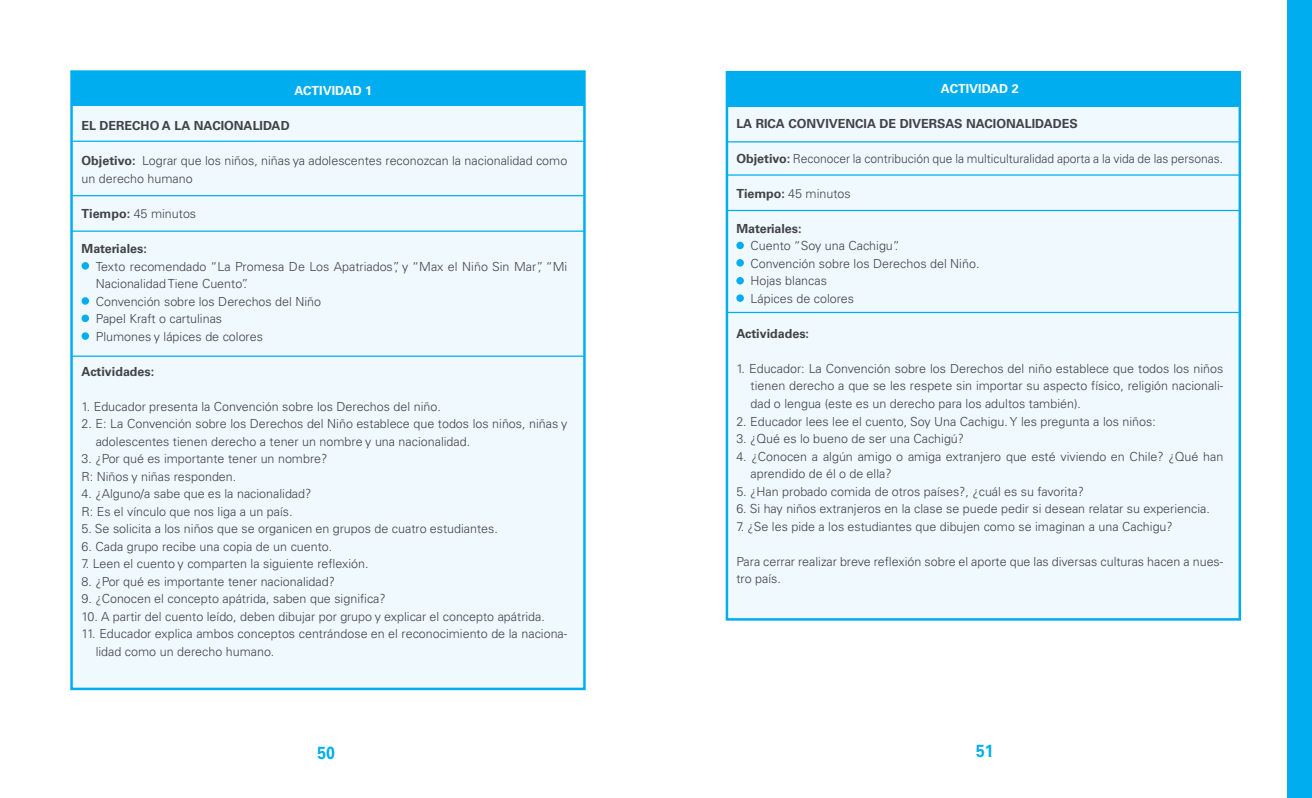
<style>
.page{position:relative;width:1312px;height:798px;background:#fff}
.page>*{position:absolute;margin:0;border:0;box-sizing:border-box;transform-origin:0 0}
.t1{font:700 17.5px "Univers LT Pro 65";color:#00aeef;scale:.9 1}
.t2{font:300 12.5px/17.5px "Univers LT Pro 45";color:#434345}
.t3{font:700 12.5px "Univers LT Pro 65";color:#434345}
.t4{font:300 12.5px "Univers LT Pro 45";color:#434345;scale:.96 1}
.t5{font:700 12.5px "Univers LT Pro 65";color:#fff}
.s1{font-family:"Univers LT Pro 65";font-weight:700}
</style>
<div class="page">
<div style="left:1286px;top:0;width:25px;height:797px;background:#00aeef"></div>
<div style="left:725px;top:71px;width:515px;height:549px;background:#eff9fe;border:2px solid #00aeef"></div>
<div style="left:70px;top:70px;width:515px;height:620px;background:#eff9fe;border:2px solid #00aeef"></div>
<div style="left:71px;top:71px;width:513px;height:35px;background:#00aeef"></div>
<div style="left:726px;top:72px;width:513px;height:34px;background:#00aeef"></div>
<hr style="left:71px;top:140px;width:512px;height:2px;background:#00aeef">
<hr style="left:726px;top:141px;width:512px;height:1px;background:#00aeef">
<hr style="left:72px;top:355px;width:513px;height:1px;background:#00aeef">
<hr style="left:727px;top:312px;width:513px;height:1px;background:#00aeef">
<hr style="left:72px;top:195px;width:513px;height:1px;background:#00aeef">
<hr style="left:727px;top:174px;width:513px;height:1px;background:#00aeef">
<hr style="left:71px;top:230px;width:512px;height:2px;background:#00aeef">
<hr style="left:726px;top:210px;width:512px;height:1px;background:#00aeef">
<div style="left:81px;top:262px;width:8px;height:7px;background:#00aeef;border-radius:50%"></div>
<div style="left:81px;top:297px;width:8px;height:7px;background:#00aeef;border-radius:50%"></div>
<svg style="left:736px;top:241px;width:7px;height:8px"></svg>
<div style="left:736px;top:259px;width:7px;height:7px;background:#00aeef;border-radius:50%"></div>
<div style="left:81px;top:314px;width:8px;height:8px;background:#00aeef;border-radius:50%"></div>
<div style="left:736px;top:277px;width:7px;height:7px;background:#00aeef;border-radius:50%"></div>
<div style="left:81px;top:332px;width:8px;height:8px;background:#00aeef;border-radius:50%"></div>
<div style="left:736px;top:294px;width:7px;height:8px;background:#00aeef;border-radius:50%"></div>
<p class="t5" style="left:294px;top:83px;width:79px">ACTIVIDAD 1</p>
<p class="t3" style="left:81px;top:118px;width:209px">EL DERECHO A LA NACIONALIDAD</p>
<p class="t2" style="left:81px;top:152px;width:487px"><span class="s1">Objetivo:</span> Lograr que los niños, niñas ya adolescentes reconozcan la nacionalidad como un derecho humano</p>
<p class="t2" style="left:81px;top:205px;width:116px"><span class="s1">Tiempo:</span> 45 minutos</p>
<p class="t3" style="left:81px;top:241px;width:67px">Materiales:</p>
<p class="t2" style="left:96px;top:257px;width:473px">Texto recomendado “La Promesa De Los Apatriados”, y “Max el Niño Sin Mar”, “Mi Nacionalidad Tiene Cuento”.<br>Convención sobre los Derechos del Niño<br>Papel Kraft o cartulinas<br>Plumones y lápices de colores</p>
<p class="t3" style="left:81px;top:363px;width:74px">Actividades:</p>
<p class="t2" style="left:81px;top:397px;width:361px">1. Educador presenta la Convención sobre los Derechos del niño.</p>
<p class="t2" style="left:96px;top:415px;width:473px;text-indent:-14px">2. E: La Convención sobre los Derechos del Niño establece que todos los niños, niñas y adolescentes tienen derecho a tener un nombre y una nacionalidad.</p>
<p class="t2" style="left:81px;top:450px;width:247px">3. ¿Por qué es importante tener un nombre?<br>R: Niños y niñas responden.</p>
<p class="t2" style="left:81px;top:485px;width:231px">4. ¿Alguno/a sabe que es la nacionalidad?<br>R: Es el vínculo que nos liga a un país.</p>
<p class="t2" style="left:81px;top:520px;width:418px">5. Se solicita a los niños que se organicen en grupos de cuatro estudiantes.</p>
<p class="t2" style="left:81px;top:537px;width:252px">6. Cada grupo recibe una copia de un cuento.</p>
<p class="t2" style="left:81px;top:555px;width:288px">7. Leen el cuento y comparten la siguiente reflexión.</p>
<p class="t2" style="left:81px;top:572px;width:255px">8. ¿Por qué es importante tener nacionalidad?</p>
<p class="t2" style="left:81px;top:590px;width:306px">9. ¿Conocen el concepto apátrida, saben que significa?</p>
<p class="t2" style="left:81px;top:607px;width:465px">10. A partir del cuento leído, deben dibujar por grupo y explicar el concepto apátrida.</p>
<p class="t2" style="left:96px;top:625px;width:473px;text-indent:-14px">11. Educador explica ambos conceptos centrándose en el reconocimiento de la naciona&shy;lidad como un derecho humano.</p>
<p class="t5" style="left:940px;top:81px;width:79px">ACTIVIDAD 2</p>
<p class="t3" style="left:736px;top:116px;width:343px">LA RICA CONVIVENCIA DE DIVERSAS NACIONALIDADES</p>
<p class="t4" style="left:736px;top:151px;width:508px"><span class="s1">Objetivo:</span> Reconocer la contribución que la multiculturalidad aporta a la vida de las personas.</p>
<p class="t2" style="left:736px;top:184px;width:116px"><span class="s1">Tiempo:</span> 45 minutos</p>
<p class="t3" style="left:736px;top:221px;width:67px">Materiales:</p>
<p class="t2" style="left:750px;top:237px;width:230px">Cuento “Soy una Cachigu”.<br>Convención sobre los Derechos del Niño.<br>Hojas blancas<br>Lápices de colores</p>
<p class="t3" style="left:736px;top:326px;width:74px">Actividades:</p>
<p class="t2" style="left:750px;top:359px;width:474px;text-align:justify;text-indent:-14px">1. Educador: La Convención sobre los Derechos del niño establece que todos los niños tienen derecho a que se les respete sin importar su aspecto físico, religión nacionali&shy;dad o lengua (este es un derecho para los adultos también).</p>
<p class="t2" style="left:736px;top:412px;width:421px">2. Educador lees lee el cuento, Soy Una Cachigu. Y les pregunta a los niños:</p>
<p class="t2" style="left:736px;top:429px;width:229px">3. ¿Qué es lo bueno de ser una Cachigú?</p>
<p class="t2" style="left:750px;top:447px;width:474px;text-indent:-14px">4. ¿Conocen a algún amigo o amiga extranjero que esté viviendo en Chile? ¿Qué han aprendido de él o de ella?</p>
<p class="t2" style="left:736px;top:482px;width:349px">5. ¿Han probado comida de otros países?, ¿cuál es su favorita?</p>
<p class="t2" style="left:736px;top:499px;width:475px">6. Si hay niños extranjeros en la clase se puede pedir si desean relatar su experiencia.</p>
<p class="t2" style="left:736px;top:517px;width:438px">7. ¿Se les pide a los estudiantes que dibujen como se imaginan a una Cachigu?</p>
<p class="t2" style="left:736px;top:552px;width:488px">Para cerrar realizar breve reflexión sobre el aporte que las diversas culturas hacen a nues&shy;tro país.</p>
<h1 class="t1" style="left:317px;top:742px;width:21px">50</h1>
<h1 class="t1" style="left:975px;top:740px;width:21px">51</h1>
</div>
